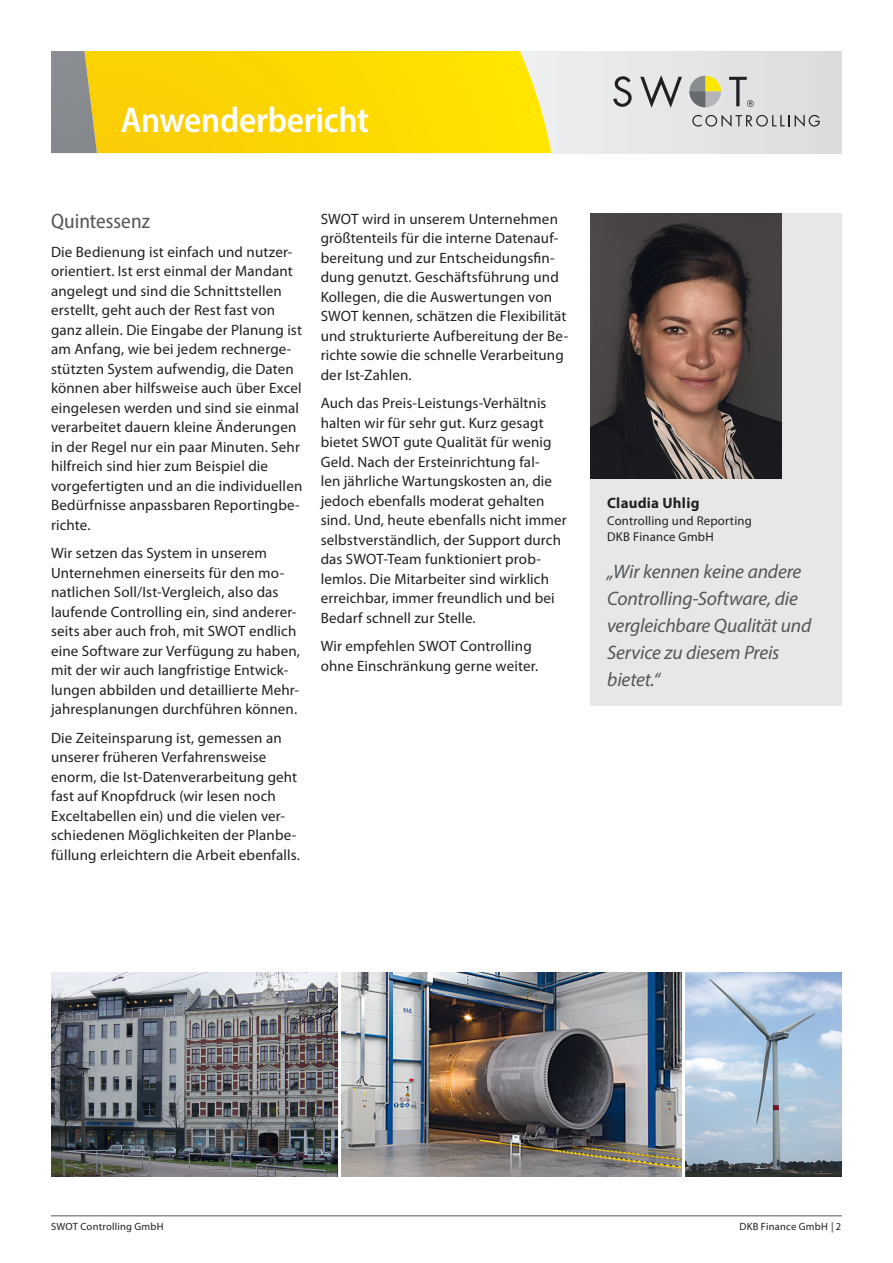
<style>
.page{position:relative;width:893px;height:1263px;background:#fff}
.page>*{position:absolute;margin:0;border:0;box-sizing:border-box;transform-origin:0 0}
.t1{font:600 semi-condensed 36px "Myriad Pro";letter-spacing:-.005em;color:#fff}
.t2{font:semi-condensed 21px "Myriad Pro";color:#52565a}
.t3{font:italic 19.5px/27px "Myriad Pro";letter-spacing:-.01em;color:#52565a}
.t4{font:15px/19.5px "Myriad Pro";letter-spacing:.01em;color:#231f20}
.t5{font:700 15px "Myriad Pro";letter-spacing:.015em;color:#231f20}
.t6{font:12.75px/16.5px "Myriad Pro";letter-spacing:.015em;color:#231f20}
.t7{font:10.5px "Myriad Pro";letter-spacing:.02em;color:#231f20}
</style>
<div class="page">
<div style="left:51px;top:51px;width:791px;height:102px;background:#e5e6e7"></div>
<svg style="left:97px;top:51px;width:454px;height:102px;background:#fcd909"></svg>
<svg style="left:51px;top:51px;width:46px;height:102px;background:#97947c"></svg>
<img style="left:51px;top:973px;width:287px;height:204px">
<hr style="left:51px;top:1215px;width:791px;height:1px;background:#52565a">
<svg style="left:689px;top:76px;width:32px;height:31px"></svg>
<svg style="left:613px;top:76px;width:19px;height:31px"></svg>
<svg style="left:640px;top:75px;width:42px;height:33px"></svg>
<svg style="left:692px;top:115px;width:128px;height:12px"></svg>
<svg style="left:729px;top:77px;width:25px;height:30px"></svg>
<svg style="left:685px;top:973px;width:157px;height:204px;background:#a7bcd0"></svg>
<img style="left:341px;top:973px;width:341px;height:204px">
<div style="left:590px;top:213px;width:252px;height:493px;background:#e7e7e8"></div>
<img style="left:590px;top:213px;width:192px;height:265px">
<h1 class="t1" style="left:121px;top:97px;width:250px">Anwenderbericht</h1>
<h2 class="t2" style="left:51px;top:208px;width:101px">Quintessenz</h2>
<p class="t4" style="left:51px;top:242px;width:253px">Die Bedienung ist einfach und nutzer&shy;orientiert. Ist erst einmal der Mandant angelegt und sind die Schnittstellen erstellt, geht auch der Rest fast von ganz allein. Die Eingabe der Planung ist am Anfang, wie bei jedem rechnerge&shy;stützten System aufwendig, die Daten können aber hilfsweise auch über Excel eingelesen werden und sind sie einmal verarbeitet dauern kleine Änderungen in der Regel nur ein paar Minuten. Sehr hilfreich sind hier zum Beispiel die vorgefertigten und an die individuellen Bedürfnisse anpassbaren Reportingbe&shy;richte.</p>
<p class="t4" style="left:51px;top:544px;width:250px">Wir setzen das System in unserem Unternehmen einerseits für den mo&shy;natlichen Soll/Ist-Vergleich, also das laufende Controlling ein, sind anderer&shy;seits aber auch froh, mit SWOT endlich eine Software zur Verfügung zu haben, mit der wir auch langfristige Entwick&shy;lungen abbilden und detaillierte Mehr&shy;jahresplanungen durchführen können.</p>
<p class="t4" style="left:51px;top:728px;width:251px">Die Zeiteinsparung ist, gemessen an unserer früheren Verfahrensweise enorm, die Ist-Datenverarbeitung geht fast auf Knopfdruck (wir lesen noch Exceltabellen ein) und die vielen ver&shy;schiedenen Möglichkeiten der Planbe&shy;füllung erleichtern die Arbeit ebenfalls.</p>
<p class="t4" style="left:321px;top:209px;width:249px">SWOT wird in unserem Unternehmen größtenteils für die interne Datenauf&shy;bereitung und zur Entscheidungsfin&shy;dung genutzt. Geschäftsführung und Kollegen, die die Auswertungen von SWOT kennen, schätzen die Flexibilität und strukturierte Aufbereitung der Be&shy;richte sowie die schnelle Verarbeitung der Ist-Zahlen.</p>
<p class="t4" style="left:321px;top:394px;width:247px">Auch das Preis-Leistungs-Verhältnis halten wir für sehr gut. Kurz gesagt bietet SWOT gute Qualität für wenig Geld. Nach der Ersteinrichtung fal-<br>len jährliche Wartungskosten an, die jedoch ebenfalls moderat gehalten sind. Und, heute ebenfalls nicht immer selbstverständlich, der Support durch das SWOT-Team funktioniert prob&shy;lemlos. Die Mitarbeiter sind wirklich erreichbar, immer freundlich und bei Bedarf schnell zur Stelle.</p>
<p class="t4" style="left:321px;top:637px;width:219px">Wir empfehlen SWOT Controlling ohne Einschränkung gerne weiter.</p>
<p class="t5" style="left:607px;top:495px;width:94px">Claudia Uhlig</p>
<p class="t6" style="left:607px;top:512px;width:146px">Controlling und Reporting<br>DKB Finance GmbH</p>
<h3 class="t3" style="left:607px;top:557px;width:205px">„Wir kennen keine andere<br>Controlling-Software, die vergleichbare Qualität und<br>Service zu diesem Preis bietet.“</h3>
<p class="t7" style="left:51px;top:1220px;width:114px">SWOT Controlling GmbH</p>
<p class="t7" style="left:739px;top:1220px;width:103px">DKB Finance GmbH | 2</p>
</div>
